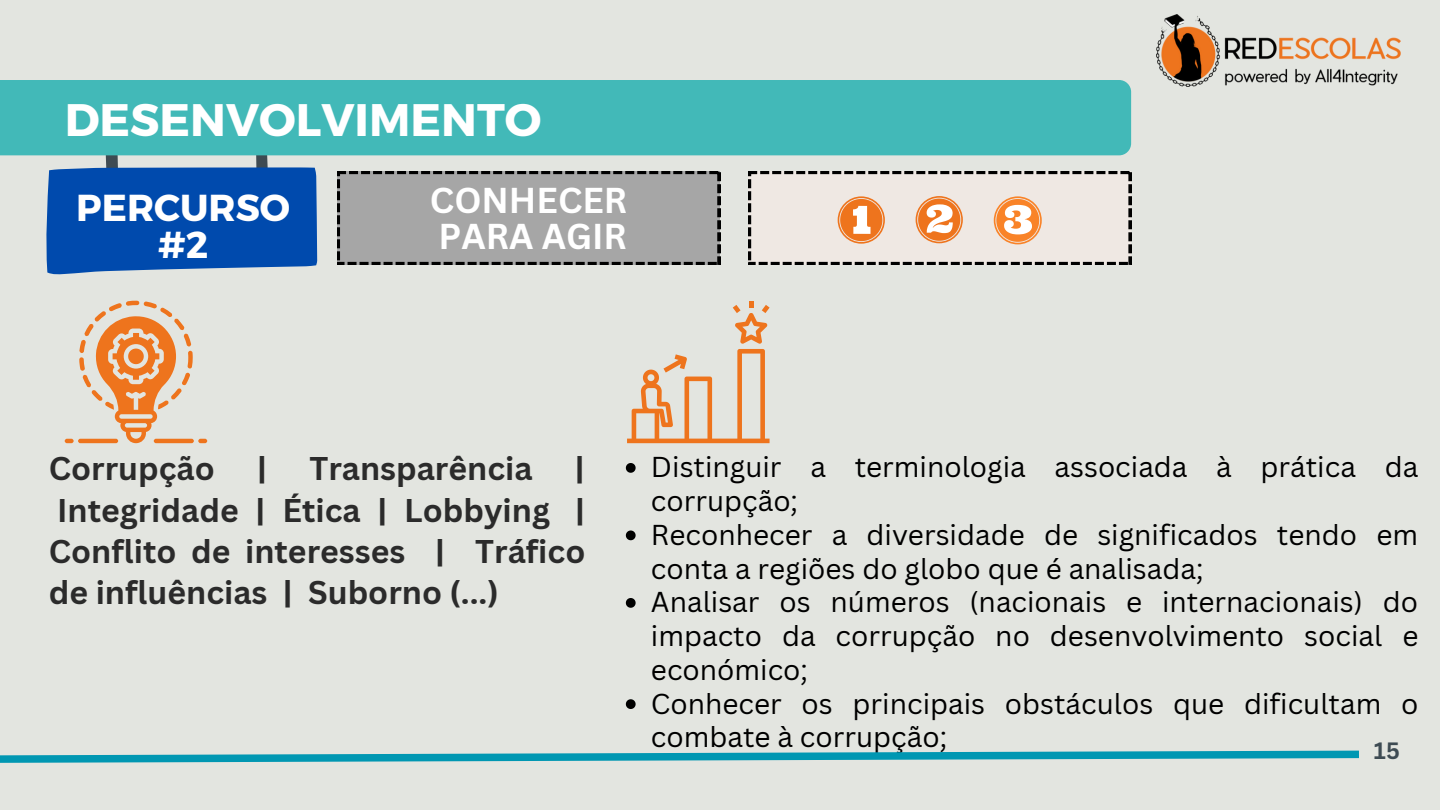
<style>
.page{position:relative;width:1440px;height:810px;background:#e3e5e0}
.page>*{position:absolute;margin:0;border:0;box-sizing:border-box;transform-origin:0 0}
.t1{font:700 45.5px "Montserrat";color:#fff}
.t2{font:700 37.5px "Montserrat";color:#fff}
.t3{font:700 35px "Canva Sans";color:#fff}
.t4{font:700 32px/41.2px "Canva Sans";color:#2b2b2b;text-align:justify}
.t5{font:28px/33.8px "Canva Sans";color:#000}
.t6{font:700 23px "Canva Sans";color:#3e4b53}
</style>
<div class="page">
<svg style="left:46px;top:155px;width:271px;height:119px"></svg>
<div style="left:0;top:80px;width:1131px;height:75px;background:#42b9b8"></div>
<img style="left:1157px;top:15px;width:243px;height:71px">
<svg style="left:337px;top:171px;width:383px;height:94px"></svg>
<svg style="left:748px;top:171px;width:383px;height:94px"></svg>
<svg style="left:65px;top:301px;width:142px;height:142px"></svg>
<svg style="left:627px;top:301px;width:143px;height:142px"></svg>
<svg style="left:626px;top:463px;width:10px;height:10px"></svg>
<svg style="left:626px;top:531px;width:10px;height:9px"></svg>
<svg style="left:626px;top:598px;width:10px;height:10px"></svg>
<svg style="left:626px;top:699px;width:10px;height:10px"></svg>
<svg style="left:0;top:750px;width:1359px;height:13px"></svg>
<p class="t1" style="left:65px;top:90px;width:478px">DESENVOLVIMENTO</p>
<p class="t2" style="left:76px;top:183px;width:215px">PERCURSO</p>
<p class="t2" style="left:158px;top:220px;width:52px">#2</p>
<p class="t3" style="left:430px;top:175px;width:199px">CONHECER</p>
<p class="t3" style="left:439px;top:212px;width:190px">PARA AGIR</p>
<p class="t4" style="left:49px;top:447px;width:167px">Corrupção</p>
<p class="t4" style="left:257px;top:447px;width:12px">|</p>
<p class="t4" style="left:309px;top:447px;width:225px">Transparência</p>
<p class="t4" style="left:49px;top:447px;width:538px;text-indent:526px">| Integridade | Ética | Lobbying | Conflito de interesses | Tráfico de influências | Suborno (...)</p>
<p class="t5" style="left:651px;top:449px;width:769px">Distinguir a terminologia associada à prática da corrupção;</p>
<p class="t5" style="left:651px;top:517px;width:769px">Reconhecer a diversidade de significados tendo em conta a regiões do globo que é analisada;</p>
<p class="t5" style="left:651px;top:584px;width:769px;text-align:justify">Analisar os números (nacionais e internacionais) do impacto da corrupção no desenvolvimento social e económico;</p>
<p class="t5" style="left:651px;top:686px;width:769px">Conhecer os principais obstáculos que dificultam o combate à corrupção;</p>
<p class="t6" style="left:1374px;top:734px;width:27px">15</p>
</div>
